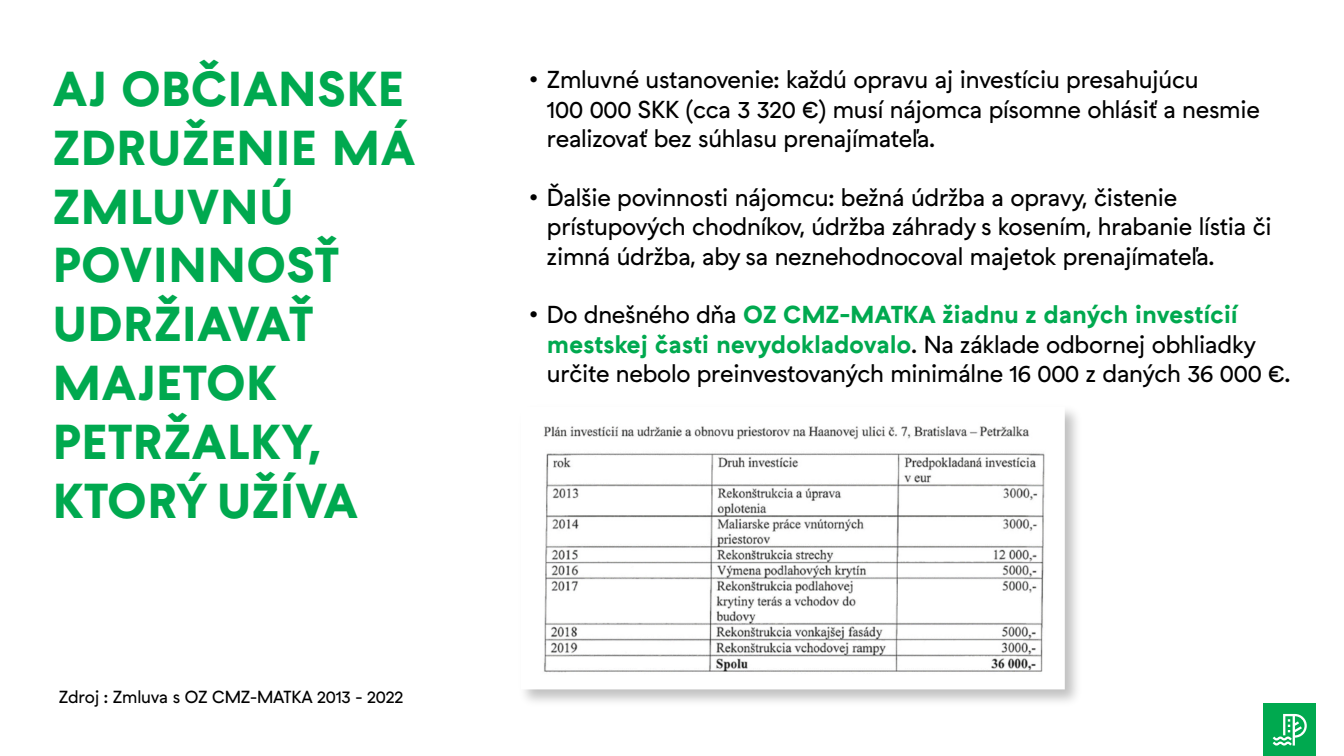
<style>
.page{position:relative;width:1344px;height:756px;background:#fff}
.page>*{position:absolute;margin:0;border:0;box-sizing:border-box;transform-origin:0 0}
.t1{font:700 49px/58.8px "Petrzalka";color:#00a94f}
.t2{font:24.5px/29.4px "Petrzalka";letter-spacing:-.01em;color:#000}
.t3{font:700 24.5px "Petrzalka";letter-spacing:-.01em;color:#00a94f}
.t4{font:17.5px "Petrzalka";letter-spacing:-.01em;color:#000}
.s1{font-weight:400;color:#000}
.s2{font-weight:700;color:#00a94f}
</style>
<div class="page">
<div style="left:1263px;top:704px;width:53px;height:52px;background:#00a94f"></div>
<svg style="left:1273px;top:714px;width:34px;height:32px"></svg>
<img style="left:542px;top:411px;width:523px;height:278px">
<h1 class="t1" style="left:52px;top:57px;width:365px">AJ OBČIANSKE<br>ZDRUŽENIE MÁ<br>ZMLUVNÚ<br>POVINNOSŤ<br>UDRŽIAVAŤ<br>MAJETOK<br>PETRŽALKY,<br>KTORÝ UŽÍVA</h1>
<p class="t2" style="left:529px;top:63px;width:671px">• Zmluvné ustanovenie: každú opravu aj investíciu presahujúcu</p>
<p class="t2" style="left:547px;top:93px;width:714px">100 000 SKK (cca 3 320 €) musí nájomca písomne ohlásiť a nesmie realizovať bez súhlasu prenajímateľa.</p>
<p class="t2" style="left:529px;top:181px;width:649px">• Ďalšie povinnosti nájomcu: bežná údržba a opravy, čistenie</p>
<p class="t2" style="left:547px;top:210px;width:726px">prístupových chodníkov, údržba záhrady s kosením, hrabanie lístia či zimná údržba, aby sa neznehodnocoval majetok prenajímateľa.</p>
<p class="t3" style="left:529px;top:294px;width:710px"><span class="s1">• Do dnešného dňa</span> OZ CMZ-MATKA žiadnu z daných investícií</p>
<p class="t2" style="left:547px;top:328px;width:745px"><span class="s2">mestskej časti nevydokladovalo</span>. Na základe odbornej obhliadky určite nebolo preinvestovaných minimálne 16 000 z daných 36 000 €.</p>
<p class="t4" style="left:59px;top:682px;width:346px">Zdroj : Zmluva s OZ CMZ-MATKA 2013 - 2022</p>
</div>
